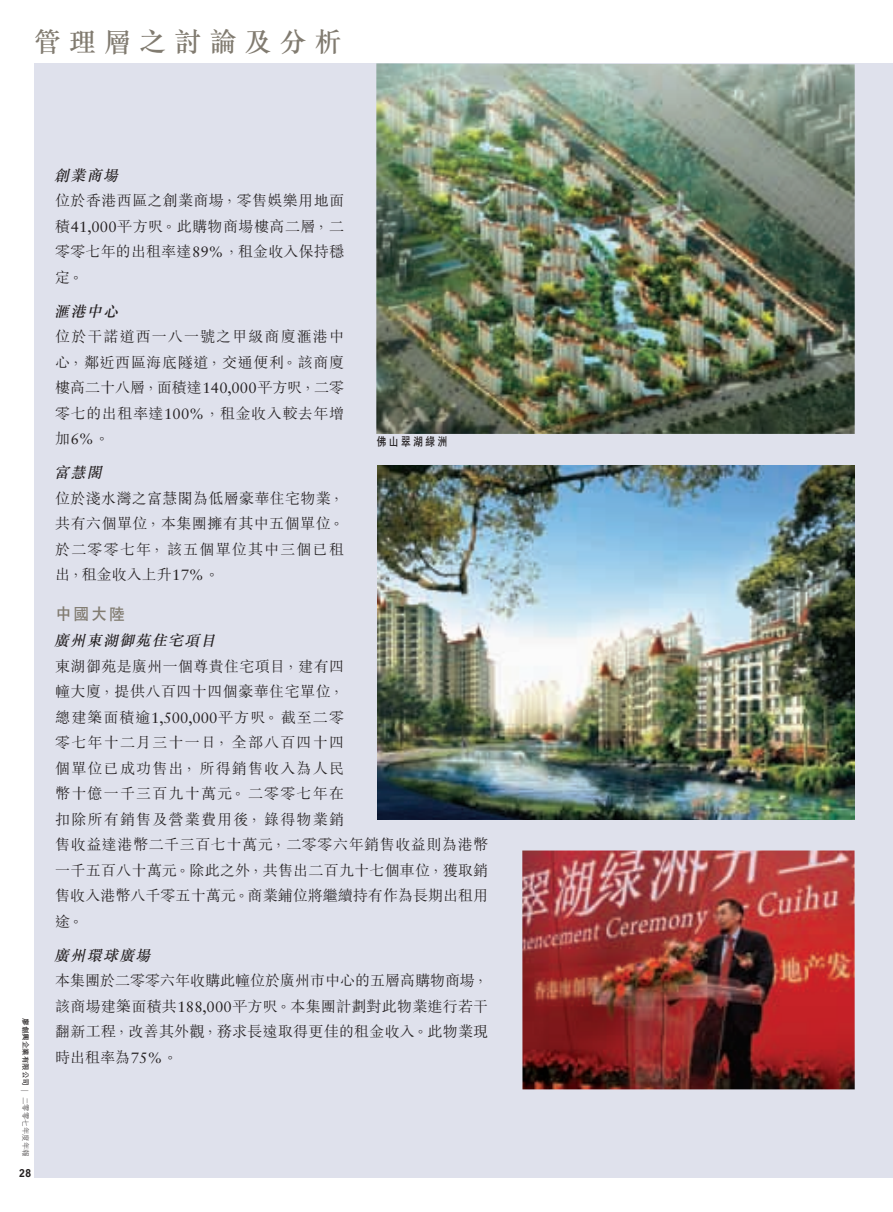
<style>
.page{position:relative;width:893px;height:1212px;background:#fff}
.page>*{position:absolute;margin:0;border:0;box-sizing:border-box;transform-origin:0 0}
.t1{font:500 27px "M Sung HK";letter-spacing:.3em;color:#817b70}
.t2{font:700 16.5px "C Hei 2 HK";color:#817b70}
.t3{font:300 15px/25.5px "M Sung HK";letter-spacing:.025em;color:#231f20}
.t4{font:700 12px "C Hei 2 HK";letter-spacing:.2em;color:#231f20;scale:.85 1}
.t5{font:900 10.5px "Grotesque MT Std";color:#231f20}
.t6{font:700 7.5px "M Hei HK";color:#231f20}
.s1{font-family:"Grotesque MT Std";font-weight:300;font-stretch:condensed}
.s2{font-weight:300}
.s3{font-weight:500;font-style:italic}
.s4{font-family:"Sabon LT Std";font-weight:400}
</style>
<div class="page">
<div style="left:34px;top:64px;width:859px;height:1114px;background:#dfe1ec"></div>
<img style="left:376px;top:63px;width:479px;height:371px">
<img style="left:377px;top:466px;width:477px;height:353px">
<img style="left:522px;top:850px;width:333px;height:239px">
<p class="t1" style="left:34px;top:32px;width:309px">管理層之討論及分析</p>
<p class="t6" style="left:28px;top:1018px;width:140px;rotate:90deg">廖創興企業有限公司 <span class="s1">|</span> <span class="s2">二零零七年度年報</span></p>
<p class="t5" style="left:19px;top:1169px;width:14px">28</p>
<p class="t3" style="left:54px;top:164px;width:291px"><span class="s3">創業商場<br></span>位於香港西區之創業商場，零售娛樂用地面積<span class="s4">41,000</span>平方呎。此購物商場樓高二層，二零零七年的出租率達<span class="s4">89%</span>，租金收入保持穩定。</p>
<p class="t3" style="left:54px;top:300px;width:291px"><span class="s3">滙港中心<br></span>位於干諾道西一八一號之甲級商廈滙港中心，鄰近西區海底隧道，交通便利。該商廈樓高二十八層，面積達<span class="s4">140,000</span>平方呎，二零零七的出租率達<span class="s4">100%</span>，租金收入較去年增加<span class="s4">6%</span>。</p>
<p class="t3" style="left:54px;top:462px;width:291px"><span class="s3">富慧閣<br></span>位於淺水灣之富慧閣為低層豪華住宅物業，共有六個單位，本集團擁有其中五個單位。於二零零七年，該五個單位其中三個已租出，租金收入上升<span class="s4">17%</span>。</p>
<p class="t2" style="left:55px;top:608px;width:72px">中國大陸</p>
<p class="t3" style="left:54px;top:630px;width:436px"><span class="s3">廣州東湖御苑住宅項目<br></span>東湖御苑是廣州一個尊貴住宅項目，建有四<br>幢大廈，提供八百四十四個豪華住宅單位，<br>總建築面積逾<span class="s4">1,500,000</span>平方呎。截至二零<br>零七年十二月三十一日，全部八百四十四<br>個單位已成功售出，所得銷售收入為人民<br>幣十億一千三百九十萬元。二零零七年在<br>扣除所有銷售及營業費用後，錄得物業銷<br>售收益達港幣二千三百七十萬元，二零零六年銷售收益則為港幣一千五百八十萬元。除此之外，共售出二百九十七個車位，獲取銷售收入港幣八千零五十萬元。商業鋪位將繼續持有作為長期出租用途。</p>
<p class="t3" style="left:54px;top:944px;width:436px"><span class="s3">廣州環球廣場<br></span>本集團於二零零六年收購此幢位於廣州市中心的五層高購物商場，該商場建築面積共<span class="s4">188,000</span>平方呎。本集團計劃對此物業進行若干翻新工程，改善其外觀，務求長遠取得更佳的租金收入。此物業現時出租率為<span class="s4">75%</span>。</p>
<p class="t4" style="left:376px;top:437px;width:86px">佛山翠湖綠洲</p>
</div>
